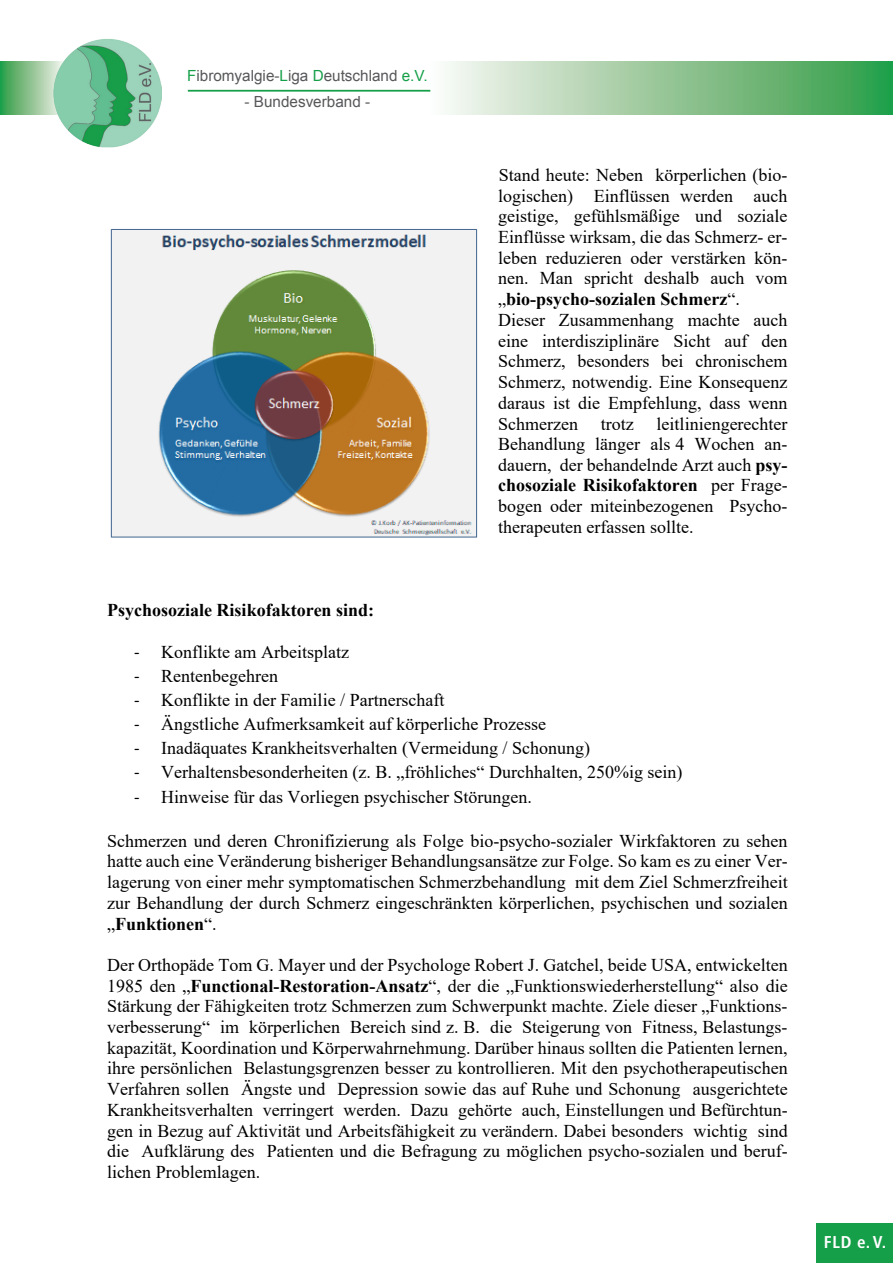
<style>
.page{position:relative;width:893px;height:1263px;background:#fff}
.page>*{position:absolute;margin:0;border:0;box-sizing:border-box;transform-origin:0 0}
.t1{font:18px/20.7px "Times New Roman";color:#000;text-align:justify}
.t2{font:700 18px "Times New Roman";color:#000}
.t3{font:700 condensed 17.1px "Frutiger";color:#fff}
.t4{font:15.3px "Arial";color:#57585a}
.s1{color:#169f49}
.s2{font-weight:700}
.s3{font-family:"Calibri"}
</style>
<div class="page">
<svg style="left:428px;top:62px;width:465px;height:53px"></svg>
<svg style="left:0;top:62px;width:54px;height:53px"></svg>
<img style="left:54px;top:39px;width:108px;height:108px">
<hr style="left:188px;top:90px;width:242px;height:2px;background:#169f49">
<div style="left:816px;top:1223px;width:77px;height:40px;background:#169f49"></div>
<img style="left:110px;top:229px;width:368px;height:309px">
<p class="t4" style="left:187px;top:66px;width:242px"><span class="s1">F</span>ibromyalgie-<span class="s1">L</span>iga <span class="s1">D</span>eutschland <span class="s1">e.V.</span></p>
<p class="t4" style="left:245px;top:91px;width:127px">- Bundesverband -</p>
<p class="t1" style="left:498px;top:164px;width:291px;text-align:left">Stand heute: Neben körperlichen (bio&shy;logischen) Einflüssen werden auch geistige, gefühlsmäßige und soziale Einflüsse wirksam, die das Schmerz- er&shy;leben reduzieren oder verstärken kön&shy;nen. Man spricht deshalb auch vom „<span class="s2">bio-psycho-sozialen Schmerz</span>“.<br>Dieser Zusammenhang machte auch eine interdisziplinäre Sicht auf den Schmerz, besonders bei chronischem Schmerz, notwendig. Eine Konsequenz daraus ist die Empfehlung, dass wenn Schmerzen</p>
<p class="t1" style="left:498px;top:413px;width:291px;text-indent:158px">leitliniengerechter Behandlung länger als 4 Wochen an&shy;dauern, der behandelnde Arzt auch <span class="s2">psy&shy;chosoziale Risikofaktoren</span> per Frage&shy;bogen oder miteinbezogenen Psycho&shy;therapeuten erfassen sollte.</p>
<p class="t1" style="left:601px;top:413px;width:34px">trotz</p>
<p class="t2" style="left:107px;top:597px;width:269px">Psychosoziale Risikofaktoren sind:</p>
<p class="t1" style="left:134px;top:641px;width:216px"><span class="s3">-</span> Konflikte am Arbeitsplatz</p>
<p class="t1" style="left:134px;top:665px;width:145px"><span class="s3">-</span> Rentenbegehren</p>
<p class="t1" style="left:134px;top:689px;width:312px"><span class="s3">-</span> Konflikte in der Familie / Partnerschaft</p>
<p class="t1" style="left:134px;top:713px;width:413px"><span class="s3">-</span> Ängstliche Aufmerksamkeit auf körperliche Prozesse</p>
<p class="t1" style="left:134px;top:737px;width:457px"><span class="s3">-</span> Inadäquates Krankheitsverhalten (Vermeidung / Schonung)</p>
<p class="t1" style="left:134px;top:761px;width:550px"><span class="s3">-</span> Verhaltensbesonderheiten (z. B. „fröhliches“ Durchhalten, 250%ig sein)</p>
<p class="t1" style="left:134px;top:785px;width:399px"><span class="s3">-</span> Hinweise für das Vorliegen psychischer Störungen.</p>
<p class="t1" style="left:107px;top:830px;width:682px">Schmerzen und deren Chronifizierung als Folge bio-psycho-sozialer Wirkfaktoren zu sehen hatte auch eine Veränderung bisheriger Behandlungsansätze zur Folge. So kam es zu einer Ver&shy;lagerung von einer mehr symptomatischen Schmerzbehandlung mit dem Ziel Schmerzfreiheit zur Behandlung der durch Schmerz eingeschränkten körperlichen, psychischen und sozialen „<span class="s2">Funktionen</span>“.</p>
<p class="t1" style="left:107px;top:954px;width:682px">Der Orthopäde Tom G. Mayer und der Psychologe Robert J. Gatchel, beide USA, entwickelten 1985 den „<span class="s2">Functional-Restoration-Ansatz</span>“, der die „Funktionswiederherstellung“ also die Stärkung der Fähigkeiten trotz Schmerzen zum Schwerpunkt machte. Ziele dieser „Funktions&shy;verbesserung“ im körperlichen Bereich sind z. B. die Steigerung von Fitness, Belastungs&shy;kapazität, Koordination und Körperwahrnehmung. Darüber hinaus sollten die Patienten lernen, ihre persönlichen Belastungsgrenzen besser zu kontrollieren. Mit den psychotherapeutischen Verfahren sollen Ängste und Depression sowie das auf Ruhe und Schonung ausgerichtete Krankheitsverhalten verringert werden. Dazu gehörte auch, Einstellungen und Befürchtun&shy;gen in Bezug auf Aktivität und Arbeitsfähigkeit zu verändern. Dabei besonders wichtig sind die Aufklärung des Patienten und die Befragung zu möglichen psycho-sozialen und beruf&shy;lichen Problemlagen.</p>
<p class="t3" style="left:824px;top:1231px;width:64px">FLD e.V.</p>
</div>
